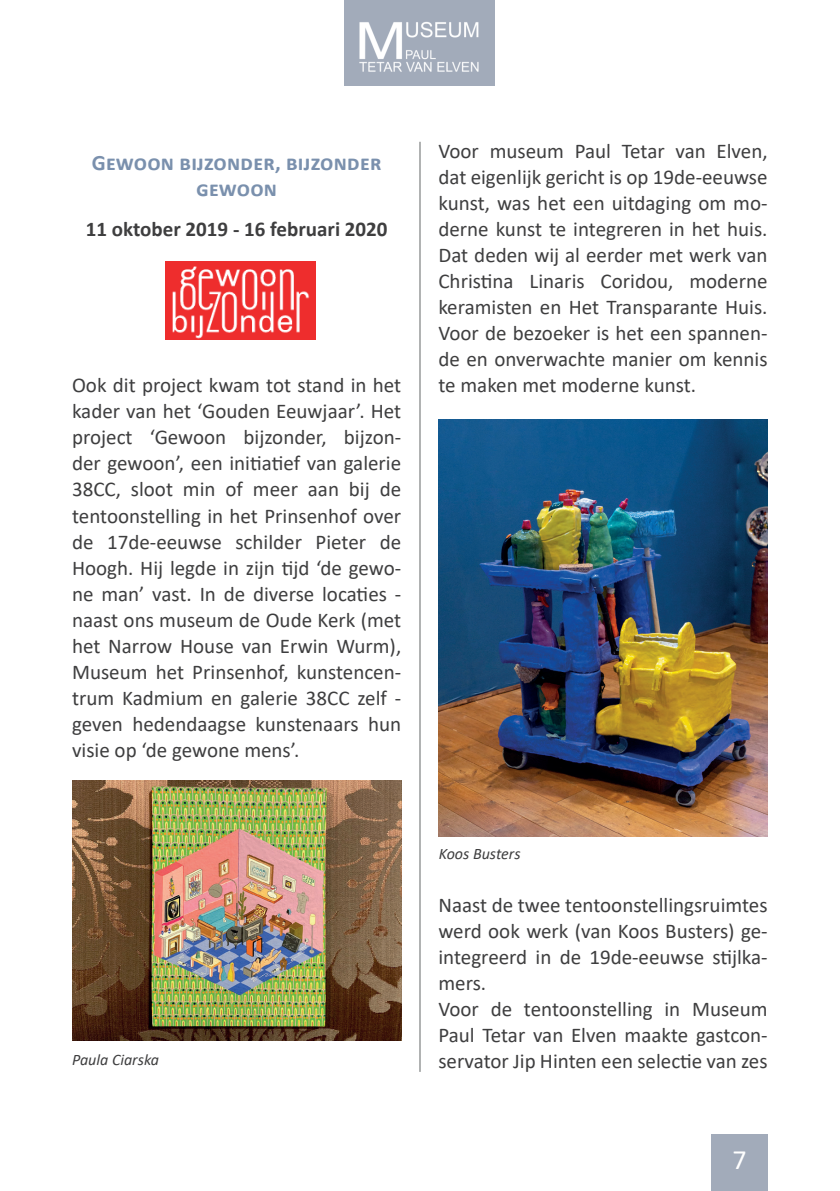
<style>
.page{position:relative;width:840px;height:1191px;background:#fff}
.page>*{position:absolute;margin:0;border:0;box-sizing:border-box;transform-origin:0 0}
.t1{font:28px "Calibri";color:#fff}
.t2{font:700 22px/26px "Calibri";letter-spacing:.01em;color:#7a90ad;text-align:center}
.t3{font:21px/26px "Calibri";color:#3e3e3f;text-align:justify}
.t4{font:700 21px "Calibri";color:#3e3e3f}
.t5{font:italic 16px "Calibri";color:#3e3e3f}
</style>
<div class="page">
<div style="left:344px;top:0;width:150px;height:85px;background:#a2abba"></div>
<div style="left:710px;top:1134px;width:57px;height:57px;background:#a2abba"></div>
<img style="left:359px;top:21px;width:120px;height:51px">
<hr style="left:419px;top:142px;width:1px;height:929px;background:#636767">
<img style="left:438px;top:419px;width:329px;height:417px">
<img style="left:72px;top:780px;width:329px;height:260px">
<img style="left:165px;top:261px;width:150px;height:78px">
<p class="t2" style="left:92px;top:149px;width:291px">Gewoon bijzonder, bijzonder gewoon</p>
<p class="t4" style="left:86px;top:214px;width:303px">11 oktober 2019 - 16 februari 2020</p>
<p class="t3" style="left:72px;top:372px;width:330px">Ook dit project kwam tot stand in het kader van het ‘Gouden Eeuwjaar’. Het project ‘Gewoon bijzonder, bijzon&shy;der gewoon’, een initiatief van galerie 38CC, sloot min of meer aan bij de tentoonstelling in het Prinsenhof over de 17de-eeuwse schilder Pieter de Hoogh. Hij legde in zijn tijd ‘de gewo&shy;ne man’ vast. In de diverse locaties - naast ons museum de Oude Kerk (met het Narrow House van Erwin Wurm), Museum het Prinsenhof, kunstencen&shy;trum Kadmium en galerie 38CC zelf - geven hedendaagse kunstenaars hun visie op ‘de gewone mens’.</p>
<p class="t5" style="left:72px;top:1048px;width:88px">Paula Ciarska</p>
<p class="t3" style="left:438px;top:137px;width:330px">Voor museum Paul Tetar van Elven, dat eigenlijk gericht is op 19de-eeuwse kunst, was het een uitdaging om mo&shy;derne kunst te integreren in het huis.<br>Dat deden wij al eerder met werk van Christina Linaris Coridou, moderne keramisten en Het Transparante Huis.<br>Voor de bezoeker is het een spannen&shy;de en onverwachte manier om kennis te maken met moderne kunst.</p>
<p class="t5" style="left:438px;top:842px;width:83px">Koos Busters</p>
<p class="t3" style="left:438px;top:891px;width:330px;text-align:left">Naast de twee tentoonstellingsruimtes werd ook werk (van Koos Busters) ge&shy;ïntegreerd in de 19de-eeuwse stijlka&shy;mers.<br>Voor de tentoonstelling in Museum Paul Tetar van Elven maakte gastcon&shy;servator Jip Hinten een selectie van zes</p>
<h1 class="t1" style="left:732px;top:1140px;width:16px">7</h1>
</div>
